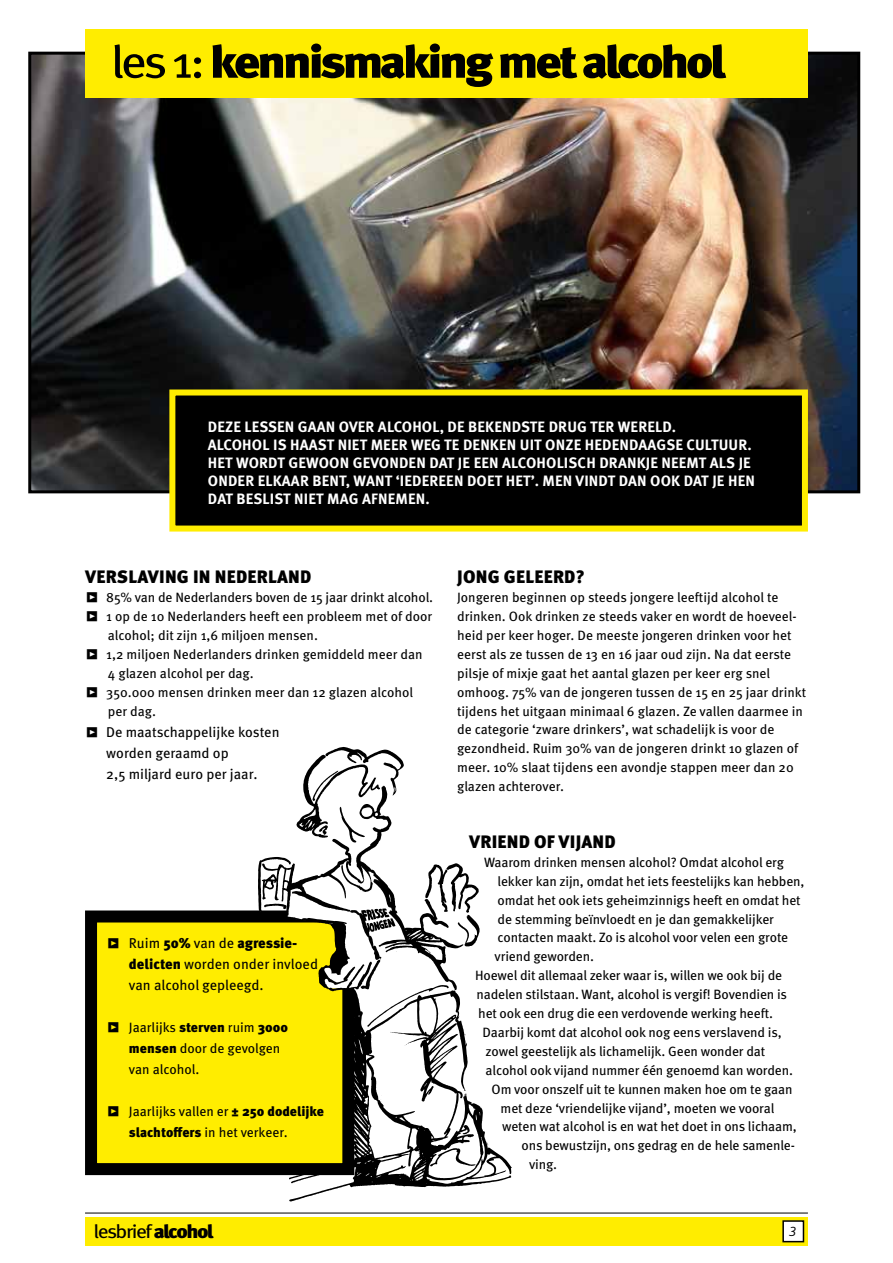
<style>
.page{position:relative;width:893px;height:1263px;background:#fff}
.page>*{position:absolute;margin:0;border:0;box-sizing:border-box;transform-origin:0 0}
.t1{font:900 45.6px "Meta OT";letter-spacing:-.075em;color:#000;scale:1.11 1}
.t2{font:18.9px "Meta OT";letter-spacing:-.07em;color:#000;scale:1.11 1}
.t3{font:900 18px "Meta OT";letter-spacing:.01em;color:#000}
.t4{font:700 15px/18px "Meta OT";letter-spacing:.01em;color:#fff}
.t5{font:14.25px/21px "Meta OT";color:#000}
.t6{font:13.5px/18.9px "Meta OT";letter-spacing:-.01em;color:#000}
.t7{font:italic 12.75px "Fresco Sans Std";color:#000}
.s1{font-weight:400}
.s2{font-weight:900}
.s3{font-weight:900;font-size:13.5px}
</style>
<div class="page">
<div style="left:85px;top:1217px;width:723px;height:29px;background:#ffed00"></div>
<hr style="left:85px;top:1213px;width:723px;height:1px;background:#000">
<img style="left:32px;top:56px;width:824px;height:433px">
<div style="left:172px;top:392px;width:633px;height:136px;background:#000"></div>
<div style="left:169px;top:389px;width:639px;height:142px;border:6px solid #ffed00"></div>
<div style="left:85px;top:30px;width:723px;height:68px;background:#ffed00"></div>
<div style="left:91px;top:916px;width:257px;height:253px;background:#ffed00"></div>
<div style="left:85px;top:910px;width:269px;height:265px;border:12px solid #000"></div>
<svg style="left:258px;top:747px;width:221px;height:164px"></svg>
<svg style="left:254px;top:911px;width:258px;height:290px"></svg>
<div style="left:783px;top:1221px;width:20px;height:20px;background:#fff"></div>
<div style="left:782px;top:1220px;width:22px;height:22px;border:2px solid #000"></div>
<h1 class="t1" style="left:111px;top:34px;width:556px"><span class="s1">les 1:</span> kennismaking met alcohol</h1>
<p class="t4" style="left:208px;top:418px;width:548px">DEZE LESSEN GAAN OVER ALCOHOL, DE BEKENDSTE DRUG TER WERELD.<br>ALCOHOL IS HAAST NIET MEER WEG TE DENKEN UIT ONZE HEDENDAAGSE CULTUUR.<br>HET WORDT GEWOON GEVONDEN DAT JE EEN ALCOHOLISCH DRANKJE NEEMT ALS JE ONDER ELKAAR BENT, WANT ‘IEDEREEN DOET HET’. MEN VINDT DAN OOK DAT JE HEN DAT BESLIST NIET MAG AFNEMEN.</p>
<h3 class="t3" style="left:85px;top:566px;width:228px">verslaving in Nederland</h3>
<p class="t6" style="left:87px;top:588px;width:348px"><span class="s2">•</span> 85% van de Nederlanders boven de 15 jaar drinkt alcohol.</p>
<p class="t6" style="left:108px;top:607px;width:326px;text-indent:-21px"><span class="s2">•</span> 1 op de 10 Nederlanders heeft een probleem met of door alcohol; dit zijn 1,6 miljoen mensen.</p>
<p class="t6" style="left:108px;top:645px;width:316px;text-indent:-21px"><span class="s2">•</span> 1,2 miljoen Nederlanders drinken gemiddeld meer dan<br>4 glazen alcohol per dag.</p>
<p class="t6" style="left:108px;top:683px;width:307px;text-indent:-21px"><span class="s2">•</span> 350.000 mensen drinken meer dan 12 glazen alcohol per dag.</p>
<p class="t5" style="left:106px;top:721px;width:175px;text-indent:-20px"><span class="s3">•</span> De maatschappelijke kosten worden geraamd op<br>2,5 miljard euro per jaar.</p>
<p class="t5" style="left:129px;top:933px;width:191px;text-indent:-21px"><span class="s3">•</span> Ruim <span class="s2">50%</span> van de <span class="s2">agressie&shy;delicten</span> worden onder invloed van alcohol gepleegd.</p>
<p class="t6" style="left:129px;top:1017px;width:161px;line-height:21px;text-indent:-21px"><span class="s2">•</span> Jaarlijks <span class="s2">sterven</span> ruim <span class="s2">3000 mensen</span> door de gevolgen van alcohol.</p>
<p class="t6" style="left:129px;top:1101px;width:197px;line-height:21px;text-indent:-21px"><span class="s2">•</span> Jaarlijks vallen er <span class="s2">± 250 dodelijke slachtoffers</span> in het verkeer.</p>
<h2 class="t2" style="left:94px;top:1219px;width:110px">lesbrief <span class="s2">alcohol</span></h2>
<h3 class="t3" style="left:457px;top:566px;width:129px">JONG GELEERD?</h3>
<p class="t6" style="left:457px;top:588px;width:351px">Jongeren beginnen op steeds jongere leeftijd alcohol te drinken. Ook drinken ze steeds vaker en wordt de hoeveel&shy;heid per keer hoger. De meeste jongeren drinken voor het eerst als ze tussen de 13 en 16 jaar oud zijn. Na dat eerste pilsje of mixje gaat het aantal glazen per keer erg snel omhoog. 75% van de jongeren tussen de 15 en 25 jaar drinkt tijdens het uitgaan minimaal 6 glazen. Ze vallen daarmee in de categorie ‘zware drinkers’, wat schadelijk is voor de gezondheid. Ruim 30% van de jongeren drinkt 10 glazen of meer. 10% slaat tijdens een avondje stappen meer dan 20 glazen achterover.</p>
<h3 class="t3" style="left:469px;top:830px;width:146px">VRIEND OF VIJAND</h3>
<p class="t6" style="left:484px;top:853px;width:301px">Waarom drinken mensen alcohol? Omdat alcohol erg</p>
<p class="t6" style="left:498px;top:872px;width:308px">lekker kan zijn, omdat het iets feestelijks kan hebben,</p>
<p class="t6" style="left:498px;top:890px;width:305px">omdat het ook iets geheimzinnigs heeft en omdat het</p>
<p class="t6" style="left:498px;top:909px;width:278px">de stemming beïnvloedt en je dan gemakkelijker</p>
<p class="t6" style="left:498px;top:928px;width:292px">contacten maakt. Zo is alcohol voor velen een grote</p>
<p class="t6" style="left:495px;top:947px;width:101px">vriend geworden.</p>
<p class="t6" style="left:475px;top:966px;width:309px">Hoewel dit allemaal zeker waar is, willen we ook bij de</p>
<p class="t6" style="left:477px;top:985px;width:312px">nadelen stilstaan. Want, alcohol is vergif! Bovendien is</p>
<p class="t6" style="left:478px;top:1004px;width:296px">het ook een drug die een verdovende werking heeft.</p>
<p class="t6" style="left:483px;top:1023px;width:301px">Daarbij komt dat alcohol ook nog eens verslavend is,</p>
<p class="t6" style="left:486px;top:1042px;width:281px">zowel geestelijk als lichamelijk. Geen wonder dat</p>
<p class="t6" style="left:486px;top:1061px;width:309px">alcohol ook vijand nummer één genoemd kan worden.</p>
<p class="t6" style="left:492px;top:1079px;width:302px">Om voor onszelf uit te kunnen maken hoe om te gaan</p>
<p class="t6" style="left:501px;top:1098px;width:275px">met deze ‘vriendelijke vijand’, moeten we vooral</p>
<p class="t6" style="left:502px;top:1117px;width:296px">weten wat alcohol is en wat het doet in ons lichaam,</p>
<p class="t6" style="left:522px;top:1136px;width:275px">ons bewustzijn, ons gedrag en de hele samenle-</p>
<p class="t6" style="left:529px;top:1155px;width:29px">ving.</p>
<p class="t7" style="left:789px;top:1224px;width:9px">3</p>
</div>
